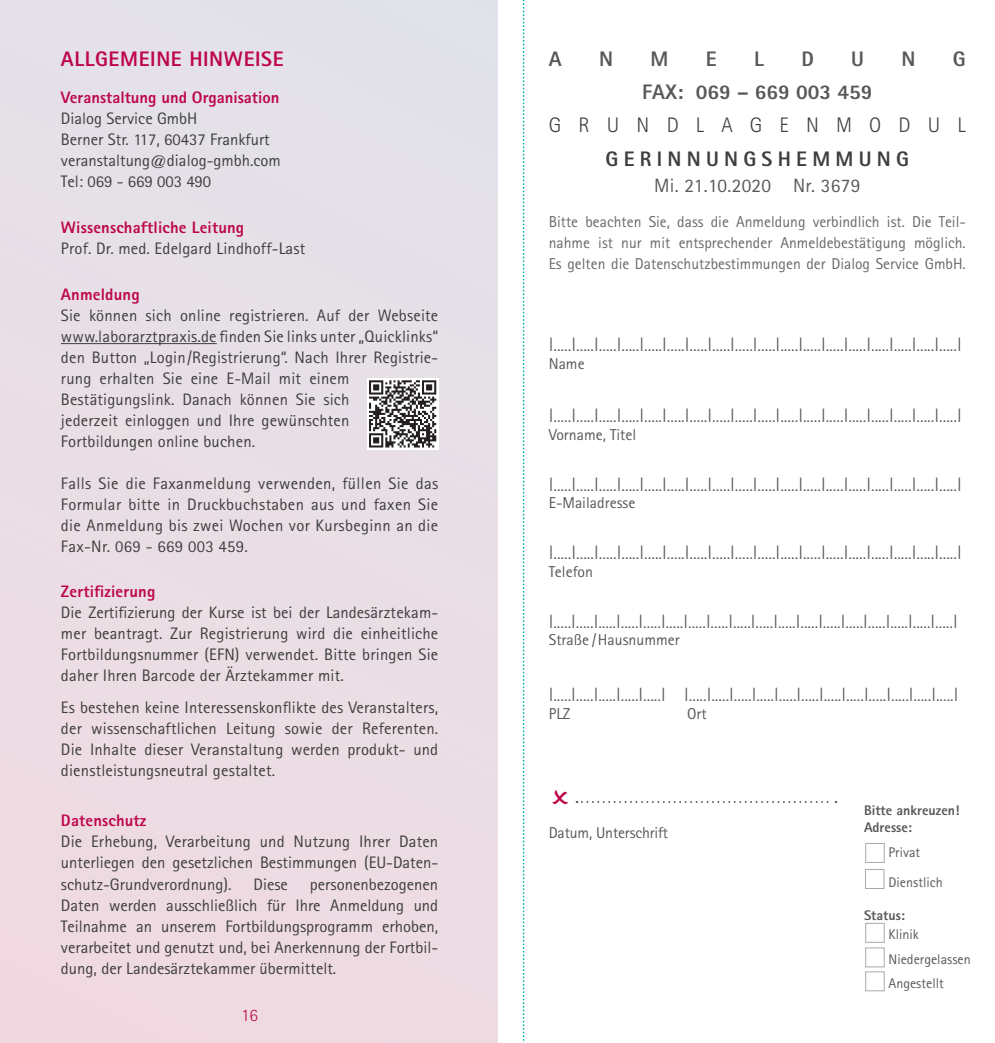
<style>
.page{position:relative;width:995px;height:1043px;background:#fff}
.page>*{position:absolute;margin:0;border:0;box-sizing:border-box;transform-origin:0 0}
.t1{font:800 21px "Agfa Rotis Sans Serif";color:#57585a}
.t2{font:800 21px "Agfa Rotis Sans Serif";letter-spacing:.03em;color:#bd064a}
.t3{font:800 21px "Agfa Rotis Sans Serif";letter-spacing:.25em;color:#3e3e3f}
.t4{font:300 21px "Agfa Rotis Sans Serif";letter-spacing:.82em;color:#3e3e3f}
.t5{font:300 19.43px "Agfa Rotis Sans Serif";color:#57585a}
.t6{font:300 19.25px "Agfa Rotis Sans Serif";color:#57585a}
.t7{font:19.25px "Agfa Rotis Sans Serif";letter-spacing:.02em;color:#57585a}
.t8{font:300 17.5px "Agfa Rotis Sans Serif";color:#bd064a}
.t9{font:16.62px/21px "Agfa Rotis Sans Serif";letter-spacing:.01em;color:#3e3e3f;text-align:justify}
.t10{font:800 16.62px "Agfa Rotis Sans Serif";letter-spacing:.01em;color:#bd064a}
.t11{font:15.75px/21px "Agfa Rotis Sans Serif";color:#69696c;text-align:justify}
.t12{font:15.75px "Agfa Rotis Sans Serif";color:#57585a}
.t13{font:14px "Agfa Rotis Sans Serif";color:#57585a}
.t14{font:800 14px "Agfa Rotis Sans Serif";color:#57585a}
</style>
<div class="page">
<div style="left:0;top:0;width:994px;height:1043px;background:#e9dee5"></div>
<hr style="left:61px;top:343px;width:156px;height:1px;background:#3e3e3f">
<svg style="left:367px;top:378px;width:71px;height:71px"></svg>
<svg style="left:369px;top:380px;width:67px;height:67px;background:#8b8989"></svg>
<div style="left:497px;top:0;width:497px;height:1043px;background:#fff"></div>
<div style="left:865px;top:843px;width:19px;height:20px;border:1px solid #a8a9ad"></div>
<div style="left:864px;top:869px;width:20px;height:20px;border:1px solid #a8a9ad"></div>
<div style="left:865px;top:923px;width:19px;height:19px;border:1px solid #a8a9ad"></div>
<div style="left:865px;top:947px;width:19px;height:20px;border:1px solid #a8a9ad"></div>
<div style="left:865px;top:971px;width:19px;height:20px;border:1px solid #a8a9ad"></div>
<svg style="left:576px;top:801px;width:260px;height:2px"></svg>
<svg style="left:522px;top:0;width:2px;height:1043px"></svg>
<p class="t2" style="left:61px;top:45px;width:224px">ALLGEMEINE HINWEISE</p>
<p class="t10" style="left:61px;top:87px;width:220px">Veranstaltung und Organisation</p>
<p class="t9" style="left:61px;top:108px;width:138px">Dialog Service GmbH</p>
<p class="t9" style="left:61px;top:129px;width:210px">Berner Str. 117, 60437 Frankfurt</p>
<p class="t9" style="left:61px;top:150px;width:221px">veranstaltung@dialog-gmbh.com</p>
<p class="t9" style="left:61px;top:171px;width:152px">Tel: 069 - 669 003 490</p>
<p class="t10" style="left:61px;top:217px;width:185px">Wissenschaftliche Leitung</p>
<p class="t9" style="left:61px;top:238px;width:246px">Prof. Dr. med. Edelgard Lindhoff-Last</p>
<p class="t10" style="left:61px;top:283px;width:80px">Anmeldung</p>
<p class="t9" style="left:61px;top:304px;width:379px;text-align:left">Sie können sich online registrieren. Auf der Webseite www.laborarztpraxis.de finden Sie links unter „Quicklinks“ den Button „Login/Registrierung“. Nach Ihrer Registrie&shy;rung erhalten Sie eine E-Mail mit einem Bestätigungslink. Danach können Sie sich<br>jederzeit einloggen und Ihre gewünschten Fortbildungen online buchen.</p>
<p class="t9" style="left:61px;top:472px;width:379px">Falls Sie die Faxanmeldung verwenden, füllen Sie das Formular bitte in Druckbuchstaben aus und faxen Sie die Anmeldung bis zwei Wochen vor Kursbeginn an die Fax-Nr. 069 - 669 003 459.</p>
<p class="t10" style="left:61px;top:581px;width:96px">Zertifizierung</p>
<p class="t9" style="left:61px;top:602px;width:379px">Die Zertifizierung der Kurse ist bei der Landesärztekam&shy;mer beantragt. Zur Registrierung wird die einheitliche Fortbildungsnummer (EFN) verwendet. Bitte bringen Sie daher Ihren Barcode der Ärztekammer mit.</p>
<p class="t9" style="left:61px;top:696px;width:379px">Es bestehen keine Interessenskonflikte des Veranstalters, der wissenschaftlichen Leitung sowie der Referenten.<br>Die Inhalte dieser Veranstaltung werden produkt- und dienstleistungsneutral gestaltet.</p>
<p class="t10" style="left:61px;top:810px;width:87px">Datenschutz</p>
<p class="t9" style="left:61px;top:831px;width:379px">Die Erhebung, Verarbeitung und Nutzung Ihrer Daten unterliegen den gesetzlichen Bestimmungen (EU-Daten&shy;schutz-Grundverordnung).</p>
<p class="t9" style="left:61px;top:873px;width:379px;text-indent:249px">personenbezogenen Daten werden ausschließlich für Ihre Anmeldung und Teilnahme an unserem Fortbildungsprogramm erhoben, verarbeitet und genutzt und, bei Anerkennung der Fortbil&shy;dung, der Landesärztekammer übermittelt.</p>
<p class="t9" style="left:253px;top:873px;width:36px">Diese</p>
<p class="t8" style="left:241px;top:1004px;width:18px">16</p>
<p class="t1" style="left:548px;top:45px;width:14px">A</p>
<p class="t1" style="left:599px;top:45px;width:16px">N</p>
<p class="t1" style="left:650px;top:45px;width:19px">M</p>
<p class="t1" style="left:705px;top:45px;width:12px">E</p>
<p class="t1" style="left:754px;top:45px;width:11px">L</p>
<p class="t1" style="left:801px;top:45px;width:14px">D</p>
<p class="t1" style="left:851px;top:45px;width:14px">U</p>
<p class="t1" style="left:901px;top:45px;width:16px">N</p>
<p class="t1" style="left:952px;top:45px;width:14px">G</p>
<p class="t1" style="left:642px;top:79px;width:232px">FAX: 069 – 669 003 459</p>
<p class="t4" style="left:548px;top:113px;width:418px">GRUNDLAGENMODUL</p>
<p class="t3" style="left:605px;top:145px;width:305px">GERINNUNGSHEMMUNG</p>
<p class="t7" style="left:654px;top:174px;width:208px">Mi. 21.10.2020 Nr. 3679</p>
<p class="t11" style="left:548px;top:211px;width:418px">Bitte beachten Sie, dass die Anmeldung verbindlich ist. Die Teil&shy;nahme ist nur mit entsprechender Anmeldebestätigung möglich.<br>Es gelten die Datenschutzbestimmungen der Dialog Service GmbH.</p>
<p class="t5" style="left:548px;top:334px;width:414px">I.....I.....I.....I.....I.....I.....I.....I.....I.....I.....I.....I.....I.....I.....I.....I.....I.....I.....I</p>
<p class="t12" style="left:548px;top:354px;width:37px">Name</p>
<p class="t5" style="left:548px;top:404px;width:414px">I.....I.....I.....I.....I.....I.....I.....I.....I.....I.....I.....I.....I.....I.....I.....I.....I.....I.....I</p>
<p class="t12" style="left:548px;top:425px;width:89px">Vorname, Titel</p>
<p class="t5" style="left:548px;top:473px;width:414px">I.....I.....I.....I.....I.....I.....I.....I.....I.....I.....I.....I.....I.....I.....I.....I.....I.....I.....I</p>
<p class="t12" style="left:548px;top:493px;width:88px">E-Mailadresse</p>
<p class="t5" style="left:548px;top:541px;width:414px">I.....I.....I.....I.....I.....I.....I.....I.....I.....I.....I.....I.....I.....I.....I.....I.....I.....I.....I</p>
<p class="t12" style="left:548px;top:562px;width:46px">Telefon</p>
<p class="t6" style="left:548px;top:610px;width:410px">I.....I.....I.....I.....I.....I.....I.....I.....I.....I.....I.....I.....I.....I.....I.....I.....I.....I.....I</p>
<p class="t12" style="left:548px;top:630px;width:132px">Straße /Hausnummer</p>
<p class="t6" style="left:548px;top:683px;width:411px">I.....I.....I.....I.....I.....I I.....I.....I.....I.....I.....I.....I.....I.....I.....I.....I.....I.....I</p>
<p class="t12" style="left:548px;top:704px;width:23px">PLZ</p>
<p class="t12" style="left:687px;top:704px;width:21px">Ort</p>
<p class="t12" style="left:548px;top:823px;width:121px">Datum, Unterschrift</p>
<p class="t14" style="left:863px;top:801px;width:97px">Bitte ankreuzen!</p>
<p class="t14" style="left:863px;top:818px;width:49px">Adresse:</p>
<p class="t13" style="left:888px;top:843px;width:33px">Privat</p>
<p class="t13" style="left:888px;top:873px;width:56px">Dienstlich</p>
<p class="t14" style="left:863px;top:906px;width:42px">Status:</p>
<p class="t13" style="left:888px;top:926px;width:32px">Klinik</p>
<p class="t13" style="left:888px;top:950px;width:84px">Niedergelassen</p>
<p class="t13" style="left:888px;top:975px;width:57px">Angestellt</p>
</div>
